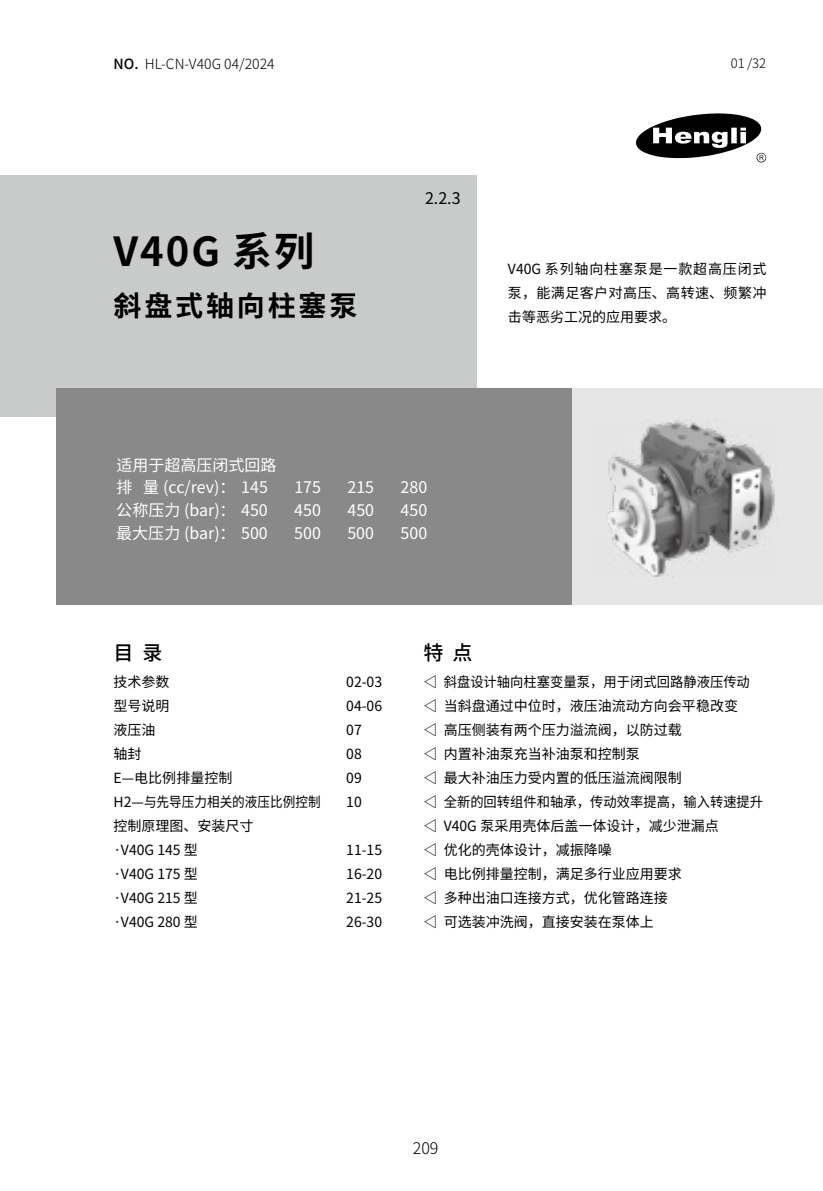
<style>
.page{position:relative;width:823px;height:1191px;background:#fff}
.page>*{position:absolute;margin:0;border:0;box-sizing:border-box;transform-origin:0 0}
.t1{font:700 40px "Noto Sans Hans";letter-spacing:.05em;color:#000}
.t2{font:700 28px "Noto Sans Hans";letter-spacing:.1em;color:#000}
.t3{font:500 20px "Noto Sans Hans";color:#000}
.t4{font:16px/22.6px "Noto Sans Hans";color:#fff}
.t5{font:16px "Noto Sans Hans";color:#000}
.t6{font:300 16px "Noto Sans Hans";color:#000}
.t7{font:14px/24px "Noto Sans Hans";color:#000}
.t8{font:300 14px "Noto Sans Hans";color:#000}
.t9{font:300 13px "Noto Sans Hans";color:#000}
.s1{font-weight:500}
</style>
<div class="page">
<hr style="left:0;top:0;width:1px;height:51px;background:#e6e6e6">
<div style="left:0;top:176px;width:476px;height:241px;background:#c9caca"></div>
<div style="left:57px;top:388px;width:515px;height:216px;background:#898989"></div>
<div style="left:572px;top:388px;width:250px;height:216px;background:#e6e6e6"></div>
<img style="left:608px;top:420px;width:167px;height:157px">
<svg style="left:636px;top:113px;width:129px;height:50px"></svg>
<p class="t8" style="left:113px;top:56px;width:163px"><span class="s1">NO.</span> HL-CN-V40G 04/2024</p>
<h1 class="t1" style="left:113px;top:229px;width:202px">V40G 系列</h1>
<h2 class="t2" style="left:113px;top:290px;width:245px">斜盘式轴向柱塞泵</h2>
<p class="t9" style="left:730px;top:56px;width:37px">01 /32</p>
<p class="t5" style="left:425px;top:189px;width:37px">2.2.3</p>
<p class="t7" style="left:507px;top:257px;width:260px;text-align:justify">V40G 系列轴向柱塞泵是一款超高压闭式泵，能满足客户对高压、高转速、频繁冲击等恶劣工况的应用要求。</p>
<p class="t4" style="left:116px;top:454px;width:161px">适用于超高压闭式回路排 量 (cc/rev)： 145</p>
<p class="t4" style="left:294px;top:476px;width:28px">175</p>
<p class="t4" style="left:347px;top:476px;width:28px">215</p>
<p class="t4" style="left:400px;top:476px;width:28px">280</p>
<p class="t4" style="left:116px;top:499px;width:153px">公称压力 (bar)： 450</p>
<p class="t4" style="left:294px;top:499px;width:28px">450</p>
<p class="t4" style="left:347px;top:499px;width:28px">450</p>
<p class="t4" style="left:400px;top:499px;width:28px">450</p>
<p class="t4" style="left:116px;top:522px;width:153px">最大压力 (bar)： 500</p>
<p class="t4" style="left:294px;top:522px;width:28px">500</p>
<p class="t4" style="left:347px;top:522px;width:28px">500</p>
<p class="t4" style="left:400px;top:522px;width:28px">500</p>
<h3 class="t3" style="left:113px;top:641px;width:50px">目 录</h3>
<h3 class="t3" style="left:423px;top:641px;width:50px">特 点</h3>
<p class="t7" style="left:113px;top:670px;width:57px">技术参数</p>
<p class="t7" style="left:346px;top:670px;width:37px">02-03</p>
<p class="t7" style="left:113px;top:694px;width:57px">型号说明</p>
<p class="t7" style="left:346px;top:694px;width:37px">04-06</p>
<p class="t7" style="left:113px;top:718px;width:43px">液压油</p>
<p class="t7" style="left:346px;top:718px;width:17px">07</p>
<p class="t7" style="left:113px;top:742px;width:29px">轴封</p>
<p class="t7" style="left:346px;top:742px;width:17px">08</p>
<p class="t7" style="left:113px;top:766px;width:120px">E—电比例排量控制</p>
<p class="t7" style="left:346px;top:766px;width:17px">09</p>
<p class="t7" style="left:113px;top:790px;width:208px">H2—与先导压力相关的液压比例控制</p>
<p class="t7" style="left:346px;top:790px;width:17px">10</p>
<p class="t7" style="left:113px;top:814px;width:141px">控制原理图、安装尺寸·V40G 145 型</p>
<p class="t7" style="left:346px;top:838px;width:37px">11-15</p>
<p class="t7" style="left:113px;top:862px;width:86px">·V40G 175 型</p>
<p class="t7" style="left:346px;top:862px;width:37px">16-20</p>
<p class="t7" style="left:113px;top:886px;width:86px">·V40G 215 型</p>
<p class="t7" style="left:346px;top:886px;width:37px">21-25</p>
<p class="t7" style="left:113px;top:910px;width:86px">·V40G 280 型</p>
<p class="t7" style="left:346px;top:910px;width:37px">26-30</p>
<p class="t7" style="left:423px;top:670px;width:341px">◁ 斜盘设计轴向柱塞变量泵，用于闭式回路静液压传动◁ 当斜盘通过中位时，液压油流动方向会平稳改变<br>◁ 高压侧装有两个压力溢流阀，以防过载<br>◁ 内置补油泵充当补油泵和控制泵<br>◁ 最大补油压力受内置的低压溢流阀限制<br>◁ 全新的回转组件和轴承，传动效率提高，输入转速提升◁ V40G 泵采用壳体后盖一体设计，减少泄漏点<br>◁ 优化的壳体设计，减振降噪<br>◁ 电比例排量控制，满足多行业应用要求<br>◁ 多种出油口连接方式，优化管路连接<br>◁ 可选装冲洗阀，直接安装在泵体上</p>
<p class="t6" style="left:412px;top:1139px;width:27px">209</p>
</div>
